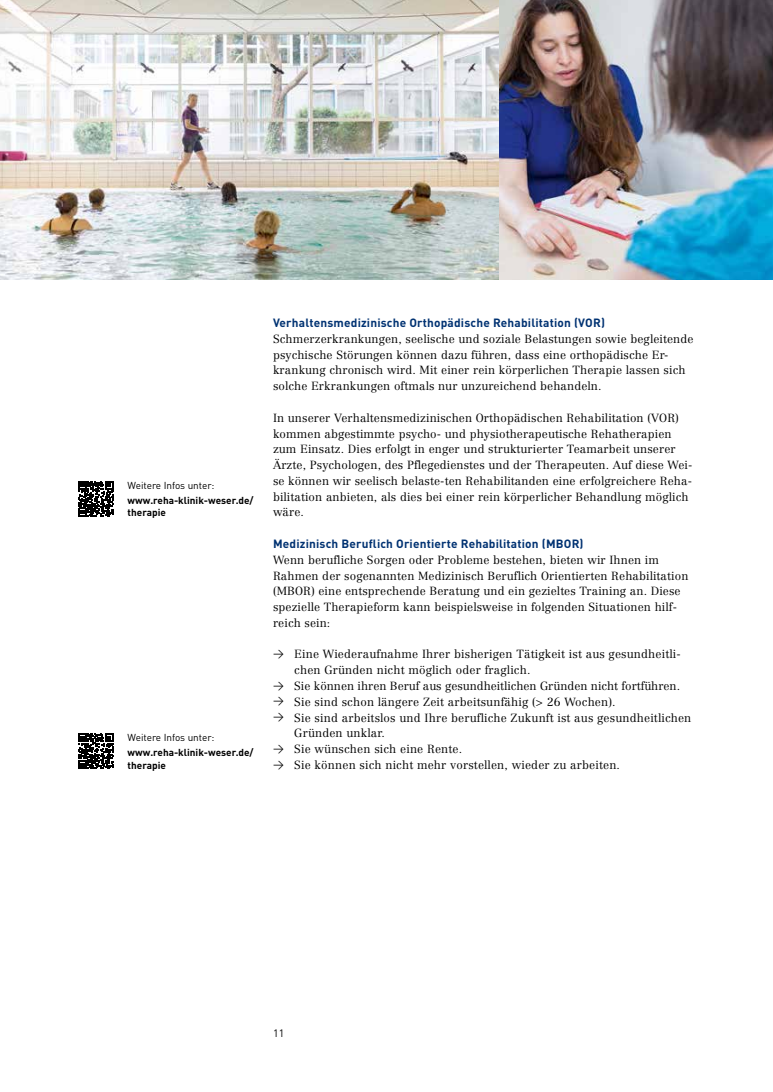
<style>
.page{position:relative;width:773px;height:1092px;background:#fff}
.page>*{position:absolute;margin:0;border:0;box-sizing:border-box;transform-origin:0 0}
.t1{font:700 11.88px "DIN Pro DR Vp";letter-spacing:.015em;color:#003272}
.t2{font:300 11.62px/15.8px "Centennial DRV";letter-spacing:.01em;color:#000}
.t3{font:10.62px "DIN Pro DR Vp";color:#000}
.t4{font:700 10px/12.5px "DIN Pro DR Vp";color:#000}
.t5{font:10px "DIN Pro DR Vp";color:#000}
.s1{font-family:"DIN Pro DR Vp";font-weight:400;font-size:10.62px}
</style>
<div class="page">
<img style="left:0;top:0;width:772px;height:280px">
<svg style="left:78px;top:481px;width:35px;height:35px"></svg>
<svg style="left:78px;top:733px;width:35px;height:35px"></svg>
<p class="t5" style="left:128px;top:479px;width:88px">Weitere Infos unter:</p>
<p class="t4" style="left:128px;top:493px;width:127px">www.reha-klinik-weser.de/ therapie</p>
<p class="t5" style="left:128px;top:731px;width:88px">Weitere Infos unter:</p>
<p class="t4" style="left:128px;top:746px;width:127px">www.reha-klinik-weser.de/ therapie</p>
<p class="t1" style="left:273px;top:315px;width:333px">Verhaltensmedizinische Orthopädische Rehabilitation (VOR)</p>
<p class="t2" style="left:273px;top:331px;width:422px">Schmerzerkrankungen, seelische und soziale Belastungen sowie begleitende psychische Störungen können dazu führen, dass eine orthopädische Er&shy;krankung chronisch wird. Mit einer rein körperlichen Therapie lassen sich solche Erkrankungen oftmals nur unzureichend behandeln.</p>
<p class="t2" style="left:273px;top:409px;width:421px">In unserer Verhaltensmedizinischen Orthopädischen Rehabilitation (VOR) kommen abgestimmte psycho- und physiotherapeutische Rehatherapien zum Einsatz. Dies erfolgt in enger und strukturierter Teamarbeit unserer Ärzte, Psychologen, des Pflegedienstes und der Therapeuten. Auf diese Wei&shy;se können wir seelisch belaste-ten Rehabilitanden eine erfolgreichere Reha&shy;bilitation anbieten, als dies bei einer rein körperlicher Behandlung möglich wäre.</p>
<p class="t1" style="left:273px;top:535px;width:312px">Medizinisch Beruflich Orientierte Rehabilitation (MBOR)</p>
<p class="t2" style="left:273px;top:551px;width:417px">Wenn berufliche Sorgen oder Probleme bestehen, bieten wir Ihnen im Rahmen der sogenannten Medizinisch Beruflich Orientierten Rehabilitation (MBOR) eine entsprechende Beratung und ein gezieltes Training an. Diese spezielle Therapieform kann beispielsweise in folgenden Situationen hilf&shy;reich sein:</p>
<p class="t2" style="left:273px;top:646px;width:409px"><span class="s1">&gt;</span> Eine Wiederaufnahme Ihrer bisherigen Tätigkeit ist aus gesundheitli-</p>
<p class="t2" style="left:294px;top:662px;width:237px">chen Gründen nicht möglich oder fraglich.</p>
<p class="t2" style="left:273px;top:678px;width:408px"><span class="s1">&gt;</span> Sie können ihren Beruf aus gesundheitlichen Gründen nicht fortführen.</p>
<p class="t2" style="left:273px;top:693px;width:344px"><span class="s1">&gt;</span> Sie sind schon längere Zeit arbeitsunfähig (&gt; 26 Wochen).</p>
<p class="t2" style="left:273px;top:709px;width:420px"><span class="s1">&gt;</span> Sie sind arbeitslos und Ihre berufliche Zukunft ist aus gesundheitlichen</p>
<p class="t2" style="left:294px;top:725px;width:92px">Gründen unklar.</p>
<p class="t2" style="left:273px;top:741px;width:191px"><span class="s1">&gt;</span> Sie wünschen sich eine Rente.</p>
<p class="t2" style="left:273px;top:756px;width:348px"><span class="s1">&gt;</span> Sie können sich nicht mehr vorstellen, wieder zu arbeiten.</p>
<p class="t3" style="left:273px;top:1026px;width:13px">11</p>
</div>
